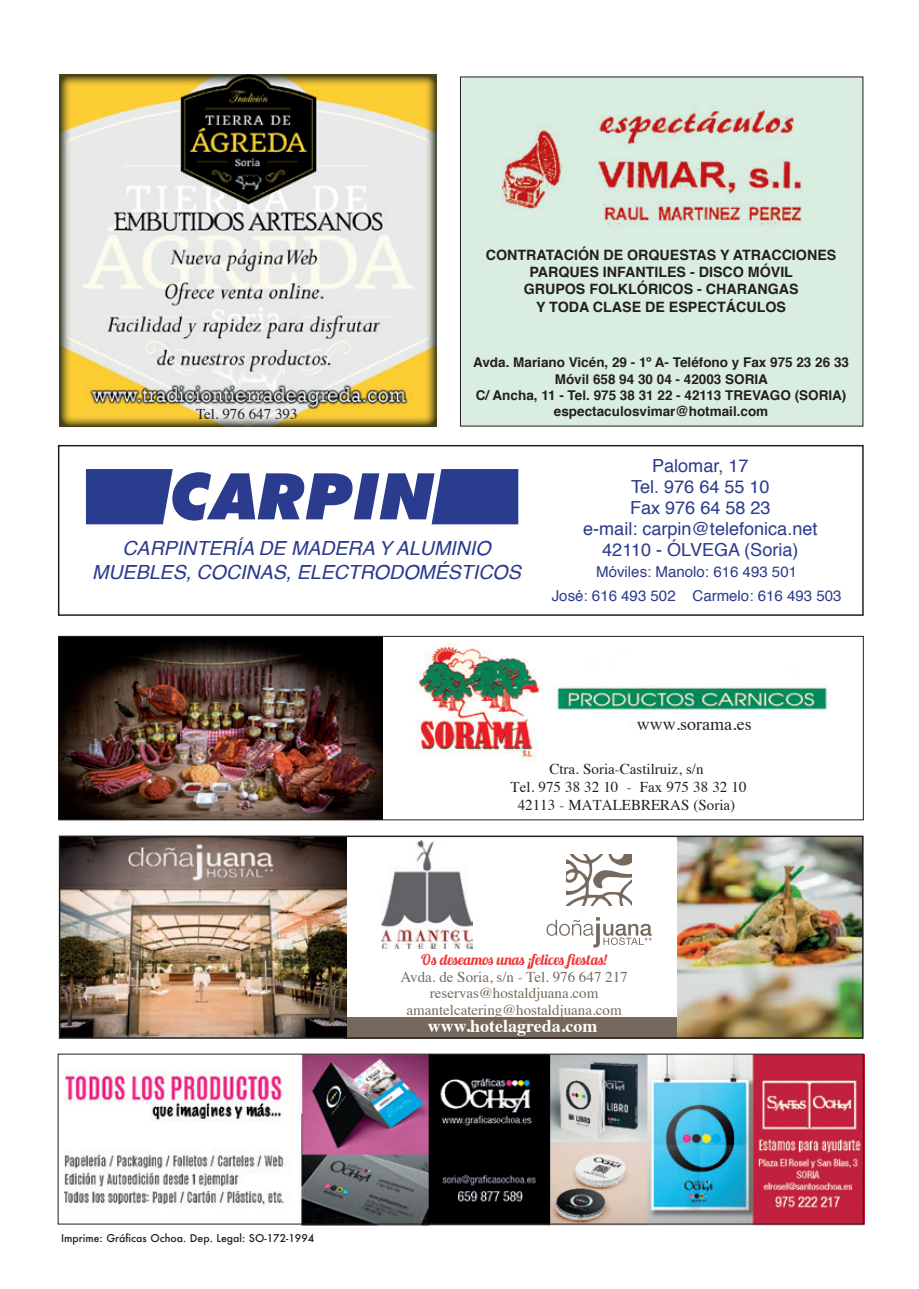
<style>
.page{position:relative;width:919px;height:1289px;background:#fff}
.page>*{position:absolute;margin:0;border:0;box-sizing:border-box;transform-origin:0 0}
.t1{font:italic 900 64.35px "Futura BT";color:#2b3b8d}
.t2{font:italic 19.5px/23.4px "Helvetica";color:#2b3b8d;text-align:center}
.t3{font:18px/21px "Helvetica";color:#2b3b8d;text-align:center}
.t4{font:700 18px "Times";color:#fff}
.t5{font:18px "Times";color:#231f20}
.t6{font:15px/18px "Times";color:#231f20;text-align:center}
.t7{font:15px/16.5px "Times";color:#76695b;text-align:center}
.t8{font:15px/24px "Helvetica";color:#2b3b8d;text-align:center}
.t9{font:15px "Lobster 1.3";color:#ee393c}
.t10{font:700 14.25px/17.1px "Helvetica";color:#231f20;text-align:center}
.t11{font:700 13.5px/16.2px "Helvetica";color:#231f20;text-align:center}
.t12{font:500 10.5px "Futura";color:#231f20}
</style>
<div class="page">
<img style="left:60px;top:638px;width:323px;height:180px">
<div style="left:58px;top:636px;width:805px;height:184px;border:1px solid #231f20"></div>
<img style="left:416px;top:643px;width:411px;height:116px">
<img style="left:65px;top:1054px;width:799px;height:172px">
<div style="left:58px;top:1053px;width:805px;height:171px;border:1px solid #231f20"></div>
<div style="left:460px;top:77px;width:403px;height:349px;background:#d9ede1"></div>
<img style="left:502px;top:107px;width:300px;height:119px">
<img style="left:60px;top:75px;width:377px;height:352px">
<div style="left:344px;top:1017px;width:333px;height:22px;background:#76695b"></div>
<img style="left:62px;top:838px;width:284px;height:197px">
<img style="left:677px;top:838px;width:183px;height:197px">
<svg style="left:546px;top:917px;width:105px;height:30px"></svg>
<svg style="left:566px;top:854px;width:65px;height:51px"></svg>
<img style="left:381px;top:840px;width:91px;height:108px">
<div style="left:59px;top:835px;width:804px;height:203px;border:2px solid #231f20"></div>
<div style="left:58px;top:445px;width:805px;height:171px;border:2px solid #231f20"></div>
<svg style="left:86px;top:469px;width:87px;height:56px;background:#394996"></svg>
<svg style="left:431px;top:469px;width:88px;height:56px;background:#3b4b97"></svg>
<p class="t6" style="left:196px;top:403px;width:103px">Tel. 976 647 393</p>
<p class="t10" style="left:486px;top:247px;width:352px">CONTRATACIÓN DE ORQUESTAS Y ATRACCIONES PARQUES INFANTILES - DISCO MÓVIL<br>GRUPOS FOLKLÓRICOS - CHARANGAS<br>Y TODA CLASE DE ESPECTÁCULOS</p>
<p class="t11" style="left:473px;top:355px;width:377px">Avda. Mariano Vicén, 29 - 1º A- Teléfono y Fax 975 23 26 33<br>Móvil 658 94 30 04 - 42003 SORIA<br>C/ Ancha, 11 - Tel. 975 38 31 22 - 42113 TREVAGO (SORIA) espectaculosvimar@hotmail.com</p>
<h1 class="t1" style="left:170px;top:457px;width:266px">CARPIN</h1>
<h2 class="t2" style="left:92px;top:537px;width:430px">CARPINTERÍA DE MADERA Y ALUMINIO<br>MUEBLES, COCINAS, ELECTRODOMÉSTICOS</h2>
<h3 class="t3" style="left:583px;top:455px;width:236px">Palomar, 17<br>Tel. 976 64 55 10<br>Fax 976 64 58 23<br>e-mail: carpin@telefonica.net<br>42110 - ÓLVEGA (Soria)</h3>
<p class="t8" style="left:551px;top:560px;width:291px">Móviles: Manolo: 616 493 501<br>José: 616 493 502 Carmelo: 616 493 503</p>
<h3 class="t5" style="left:636px;top:707px;width:116px">www.sorama.es</h3>
<p class="t6" style="left:510px;top:758px;width:237px">Ctra. Soria-Castilruiz, s/n<br>Tel. 975 38 32 10 - Fax 975 38 32 10<br>42113 - MATALEBRERAS (Soria)</p>
<p class="t12" style="left:61px;top:1231px;width:255px">Imprime: Gráficas Ochoa. Dep. Legal: SO-172-1994</p>
<p class="t9" style="left:421px;top:950px;width:187px">Os deseamos unas ¡felices fiestas!</p>
<p class="t7" style="left:400px;top:966px;width:229px">Avda. de Soria, s/n - Tel. 976 647 217 reservas@hostaldjuana.com amantelcatering@hostaldjuana.com</p>
<h3 class="t4" style="left:427px;top:1008px;width:171px">www.hotelagreda.com</h3>
</div>
